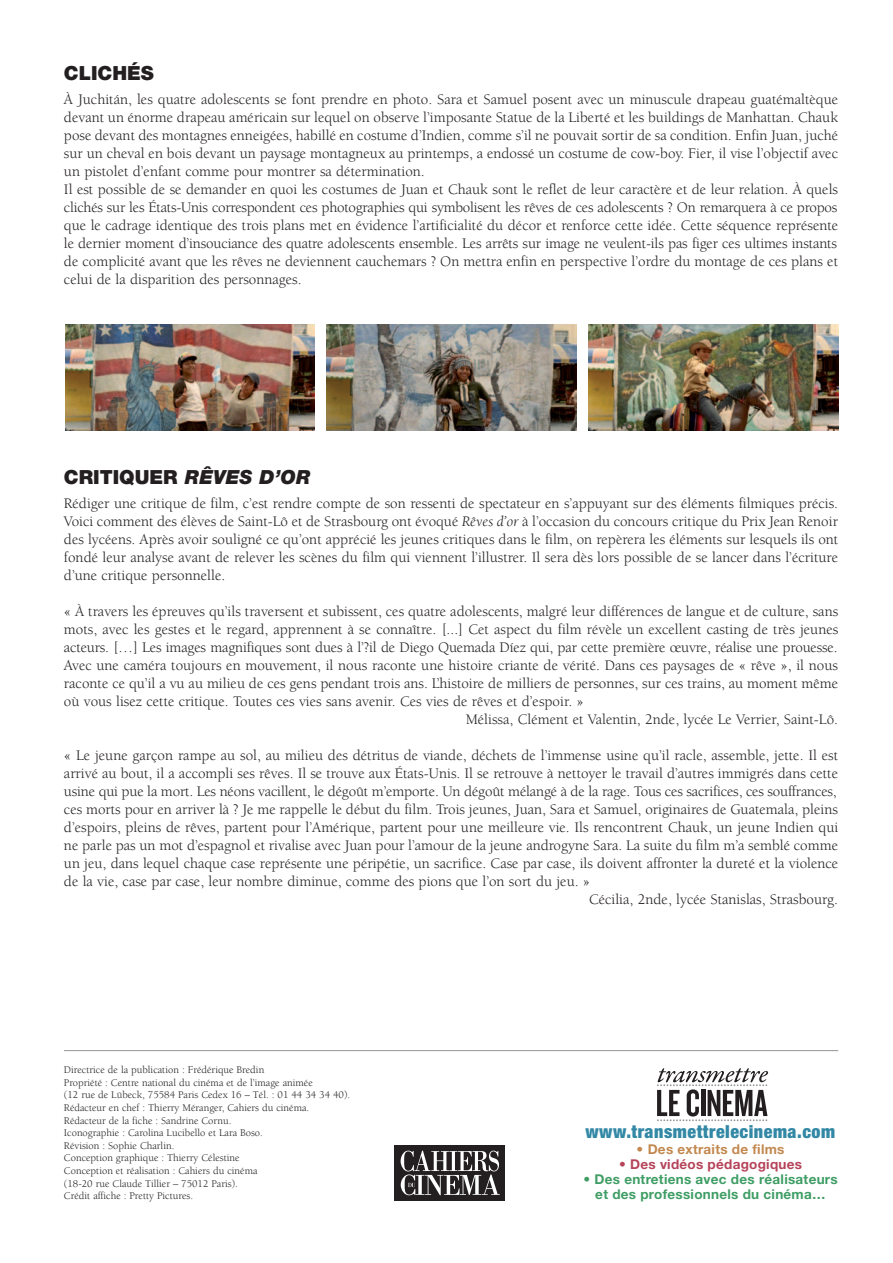
<style>
.page{position:relative;width:893px;height:1263px;background:#fff}
.page>*{position:absolute;margin:0;border:0;box-sizing:border-box;transform-origin:0 0}
.t1{font:900 19.5px "Helvetica Neue";color:#231f20}
.t2{font:900 condensed 18px "Helvetica Neue";color:#3288a5}
.t3{font:15px/18px "Berkeley";color:#231f20}
.t4{font:700 13.5px/15px "Helvetica Neue";color:#3e9d64;text-align:center}
.t5{font:700 13.5px "Helvetica Neue";color:#b54359}
.t6{font:700 13.5px "Helvetica Neue";color:#c2884f}
.t7{font:10.5px/12.6px "Berkeley";color:#231f20}
.s1{font-style:italic}
</style>
<div class="page">
<hr style="left:892px;top:0;width:1px;height:1008px;background:#010111">
<hr style="left:64px;top:1050px;width:774px;height:1px;background:#939598">
<div style="left:395px;top:1145px;width:110px;height:56px;background:#231f20"></div>
<svg style="left:401px;top:1150px;width:99px;height:45px"></svg>
<img style="left:65px;top:324px;width:250px;height:106px">
<img style="left:327px;top:324px;width:249px;height:106px">
<img style="left:588px;top:324px;width:250px;height:106px">
<svg style="left:657px;top:1068px;width:111px;height:53px"></svg>
<h1 class="t1" style="left:64px;top:66px;width:91px">CLICHÉS</h1>
<p class="t3" style="left:64px;top:92px;width:776px">À Juchitán, les quatre adolescents se font prendre en photo. Sara et Samuel posent avec un minuscule drapeau guatémaltèque devant un énorme drapeau américain sur lequel on observe l’imposante Statue de la Liberté et les buildings de Manhattan. Chauk pose devant des montagnes enneigées, habillé en costume d’Indien, comme s’il ne pouvait sortir de sa condition. Enfin Juan, juché sur un cheval en bois devant un paysage montagneux au printemps, a endossé un costume de cow-boy. Fier, il vise l’objectif avec un pistolet d’enfant comme pour montrer sa détermination.<br>Il est possible de se demander en quoi les costumes de Juan et Chauk sont le reflet de leur caractère et de leur relation. À quels clichés sur les États-Unis correspondent ces photographies qui symbolisent les rêves de ces adolescents ? On remarquera à ce propos que le cadrage identique des trois plans met en évidence l’artificialité du décor et renforce cette idée. Cette séquence représente le dernier moment d’insouciance des quatre adolescents ensemble. Les arrêts sur image ne veulent-ils pas figer ces ultimes instants de complicité avant que les rêves ne deviennent cauchemars ? On mettra enfin en perspective l’ordre du montage de ces plans et celui de la disparition des personnages.</p>
<h1 class="t1" style="left:64px;top:470px;width:248px">CRITIQUER <span class="s1">RÊVES D’OR</span></h1>
<p class="t3" style="left:64px;top:496px;width:776px;text-align:justify">Rédiger une critique de film, c’est rendre compte de son ressenti de spectateur en s’appuyant sur des éléments filmiques précis.<br>Voici comment des élèves de Saint-Lô et de Strasbourg ont évoqué <span class="s1">Rêves d’or</span> à l’occasion du concours critique du Prix Jean Renoir des lycéens. Après avoir souligné ce qu’ont apprécié les jeunes critiques dans le film, on repèrera les éléments sur lesquels ils ont fondé leur analyse avant de relever les scènes du film qui viennent l’illustrer. Il sera dès lors possible de se lancer dans l’écriture d’une critique personnelle.</p>
<p class="t3" style="left:64px;top:604px;width:776px">« À travers les épreuves qu’ils traversent et subissent, ces quatre adolescents, malgré leur différences de langue et de culture, sans</p>
<p class="t3" style="left:64px;top:622px;width:776px">mots, avec les gestes et le regard, apprennent à se connaître. [...] Cet aspect du film révèle un excellent casting de très jeunes</p>
<p class="t3" style="left:64px;top:640px;width:775px">acteurs. […] Les images magnifiques sont dues à l’?il de Diego Quemada Díez qui, par cette première œuvre, réalise une prouesse.</p>
<p class="t3" style="left:64px;top:658px;width:776px">Avec une caméra toujours en mouvement, il nous raconte une histoire criante de vérité. Dans ces paysages de « rêve », il nous</p>
<p class="t3" style="left:64px;top:676px;width:776px">raconte ce qu’il a vu au milieu de ces gens pendant trois ans. L’histoire de milliers de personnes, sur ces trains, au moment même</p>
<p class="t3" style="left:64px;top:694px;width:521px">où vous lisez cette critique. Toutes ces vies sans avenir. Ces vies de rêves et d’espoir. »</p>
<p class="t3" style="left:466px;top:712px;width:374px">Mélissa, Clément et Valentin, 2nde, lycée Le Verrier, Saint-Lô.</p>
<p class="t3" style="left:64px;top:748px;width:776px">« Le jeune garçon rampe au sol, au milieu des détritus de viande, déchets de l’immense usine qu’il racle, assemble, jette. Il est</p>
<p class="t3" style="left:64px;top:766px;width:776px">arrivé au bout, il a accompli ses rêves. Il se trouve aux États-Unis. Il se retrouve à nettoyer le travail d’autres immigrés dans cette</p>
<p class="t3" style="left:64px;top:784px;width:774px">usine qui pue la mort. Les néons vacillent, le dégoût m’emporte. Un dégoût mélangé à de la rage. Tous ces sacrifices, ces souffrances,</p>
<p class="t3" style="left:64px;top:802px;width:776px">ces morts pour en arriver là ? Je me rappelle le début du film. Trois jeunes, Juan, Sara et Samuel, originaires de Guatemala, pleins</p>
<p class="t3" style="left:64px;top:820px;width:776px">d’espoirs, pleins de rêves, partent pour l’Amérique, partent pour une meilleure vie. Ils rencontrent Chauk, un jeune Indien qui</p>
<p class="t3" style="left:64px;top:838px;width:776px">ne parle pas un mot d’espagnol et rivalise avec Juan pour l’amour de la jeune androgyne Sara. La suite du film m’a semblé comme</p>
<p class="t3" style="left:64px;top:856px;width:776px">un jeu, dans lequel chaque case représente une péripétie, un sacrifice. Case par case, ils doivent affronter la dureté et la violence</p>
<p class="t3" style="left:64px;top:874px;width:528px">de la vie, case par case, leur nombre diminue, comme des pions que l’on sort du jeu. »</p>
<p class="t3" style="left:589px;top:892px;width:250px">Cécilia, 2nde, lycée Stanislas, Strasbourg.</p>
<p class="t7" style="left:64px;top:1064px;width:288px">Directrice de la publication : Frédérique Bredin<br>Propriété : Centre national du cinéma et de l’image animée<br>(12 rue de Lübeck, 75584 Paris Cedex 16 – Tél. : 01 44 34 34 40).<br>Rédacteur en chef : Thierry Méranger, Cahiers du cinéma.<br>Rédacteur de la fiche : Sandrine Cornu.<br>Iconographie : Carolina Lucibello et Lara Boso.<br>Révision : Sophie Charlin.<br>Conception graphique : Thierry Célestine<br>Conception et réalisation : Cahiers du cinéma<br>(18-20 rue Claude Tillier – 75012 Paris).<br>Crédit affiche : Pretty Pictures.</p>
<p class="t2" style="left:585px;top:1120px;width:251px">www.transmettrelecinema.com</p>
<p class="t6" style="left:637px;top:1144px;width:149px">• Des extraits de films</p>
<p class="t5" style="left:619px;top:1159px;width:184px">• Des vidéos pédagogiques</p>
<p class="t4" style="left:583px;top:1173px;width:256px">• Des entretiens avec des réalisateurs et des professionnels du cinéma…</p>
</div>
